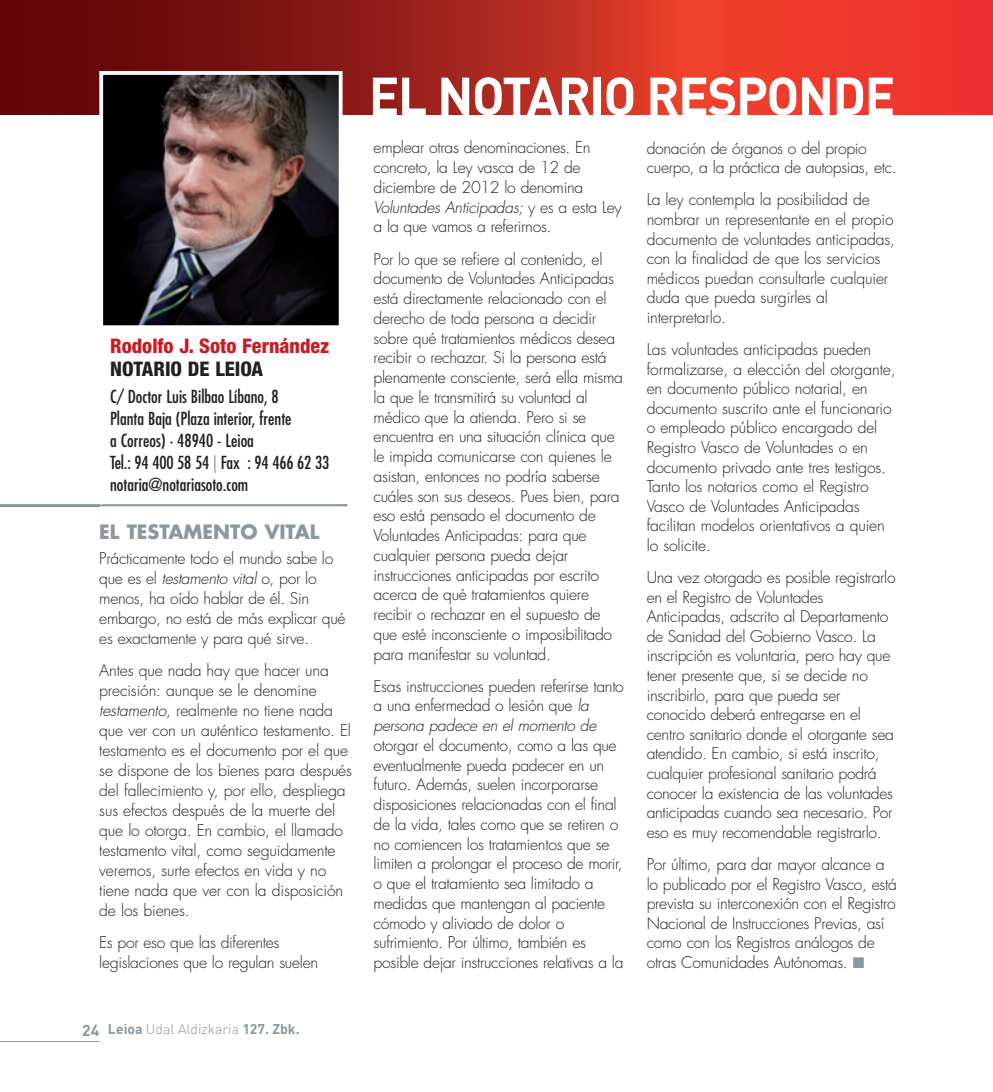
<style>
.page{position:relative;width:993px;height:1092px;background:#fff}
.page>*{position:absolute;margin:0;border:0;box-sizing:border-box;transform-origin:0 0}
.t1{font:700 52.5px "DIN";letter-spacing:-.03em;color:#fff}
.t2{font:800 condensed 20.12px "Helvetica Neue";color:#c61c22}
.t3{font:800 condensed 20.12px "Helvetica Neue";color:#231f20}
.t4{font:700 19.25px "Futura";color:#8b98a0}
.t5{font:condensed 17.5px/21.9px "Futura";color:#231f20}
.t6{font:300 15.75px/19.8px "Futura";letter-spacing:-.02em;color:#231f20}
.t7{font:300 14px "DIN";color:#8b98a0}
.s1{color:#8b98a0}
.s2{font-style:italic}
.s3{font-weight:700;font-size:15.75px}
.s4{font-weight:700}
</style>
<div class="page">
<hr style="left:0;top:1040px;width:99px;height:1px;background:#8b98a0">
<svg style="left:0;top:0;width:992px;height:114px;background:#b5281f"></svg>
<svg style="left:99px;top:504px;width:249px;height:3px"></svg>
<img style="left:99px;top:71px;width:243px;height:255px">
<img style="left:0;top:504px;width:347px;height:2px">
<img style="left:103px;top:504px;width:243px;height:1px">
<p class="t2" style="left:110px;top:333px;width:221px">Rodolfo J. Soto Fernández</p>
<p class="t3" style="left:110px;top:356px;width:154px">NOTARIO DE LEIOA</p>
<p class="t5" style="left:110px;top:386px;width:220px">C/ Doctor Luis Bilbao Líbano, 8<br>Planta Baja (Plaza interior, frente<br>a Correos) · 48940 - Leioa<br>Tel.: 94 400 58 54 <span class="s1">|</span> Fax : 94 466 62 33 notaria@notariasoto.com</p>
<p class="t4" style="left:99px;top:519px;width:221px">EL TESTAMENTO VITAL</p>
<p class="t6" style="left:99px;top:548px;width:248px">Prácticamente todo el mundo sabe lo que es el <span class="s2">testamento vital</span> o, por lo menos, ha oído hablar de él. Sin embargo, no está de más explicar qué es exactamente y para qué sirve.</p>
<p class="t6" style="left:99px;top:660px;width:254px">Antes que nada hay que hacer una precisión: aunque se le denomine <span class="s2">testamento</span>, realmente no tiene nada que ver con un auténtico testamento. El testamento es el documento por el que se dispone de los bienes para después del fallecimiento y, por ello, despliega sus efectos después de la muerte del que lo otorga. En cambio, el llamado testamento vital, como seguidamente veremos, surte efectos en vida y no tiene nada que ver con la disposición de los bienes.</p>
<p class="t6" style="left:99px;top:932px;width:220px">Es por eso que las diferentes legislaciones que lo regulan suelen</p>
<p class="t7" style="left:82px;top:1020px;width:219px"><span class="s3">24</span> <span class="s4">LEIOA</span> Udal Aldizkaria <span class="s4">127. ZBK.</span></p>
<h1 class="t1" style="left:368px;top:62px;width:528px">EL NOTARIO RESPONDE</h1>
<p class="t6" style="left:373px;top:138px;width:250px">emplear otras denominaciones. En concreto, la Ley vasca de 12 de diciembre de 2012 lo denomina<br><span class="s2">Voluntades Anticipadas;</span> y es a esta Ley a la que vamos a referirnos.</p>
<p class="t6" style="left:373px;top:249px;width:251px">Por lo que se refiere al contenido, el documento de Voluntades Anticipadas está directamente relacionado con el derecho de toda persona a decidir sobre qué tratamientos médicos desea recibir o rechazar. Si la persona está plenamente consciente, será ella misma la que le transmitirá su voluntad al médico que la atienda. Pero si se encuentra en una situación clínica que le impida comunicarse con quienes le asistan, entonces no podría saberse cuáles son sus deseos. Pues bien, para eso está pensado el documento de Voluntades Anticipadas: para que cualquier persona pueda dejar instrucciones anticipadas por escrito acerca de qué tratamientos quiere recibir o rechazar en el supuesto de que esté inconsciente o imposibilitado para manifestar su voluntad.</p>
<p class="t6" style="left:373px;top:676px;width:252px">Esas instrucciones pueden referirse tanto a una enfermedad o lesión que <span class="s2">la persona padece en el momento de</span></p>
<p class="t6" style="left:373px;top:735px;width:251px">otorgar el documento, como a las que eventualmente pueda padecer en un futuro. Además, suelen incorporarse disposiciones relacionadas con el final de la vida, tales como que se retiren o no comiencen los tratamientos que se limiten a prolongar el proceso de morir, o que el tratamiento sea limitado a medidas que mantengan al paciente cómodo y aliviado de dolor o sufrimiento. Por último, también es posible dejar instrucciones relativas a la</p>
<p class="t6" style="left:646px;top:139px;width:251px">donación de órganos o del propio cuerpo, a la práctica de autopsias, etc.</p>
<p class="t6" style="left:646px;top:190px;width:250px">La ley contempla la posibilidad de nombrar un representante en el propio documento de voluntades anticipadas, con la finalidad de que los servicios médicos puedan consultarle cualquier duda que pueda surgirles al interpretarlo.</p>
<p class="t6" style="left:646px;top:340px;width:250px">Las voluntades anticipadas pueden formalizarse, a elección del otorgante, en documento público notarial, en documento suscrito ante el funcionario o empleado público encargado del Registro Vasco de Voluntades o en documento privado ante tres testigos.<br>Tanto los notarios como el Registro Vasco de Voluntades Anticipadas facilitan modelos orientativos a quien lo solicite.</p>
<p class="t6" style="left:646px;top:568px;width:250px">Una vez otorgado es posible registrarlo en el Registro de Voluntades Anticipadas, adscrito al Departamento de Sanidad del Gobierno Vasco. La inscripción es voluntaria, pero hay que tener presente que, si se decide no inscribirlo, para que pueda ser conocido deberá entregarse en el centro sanitario donde el otorgante sea atendido. En cambio, si está inscrito, cualquier profesional sanitario podrá conocer la existencia de las voluntades anticipadas cuando sea necesario. Por eso es muy recomendable registrarlo.</p>
<p class="t6" style="left:646px;top:854px;width:252px">Por último, para dar mayor alcance a lo publicado por el Registro Vasco, está prevista su interconexión con el Registro Nacional de Instrucciones Previas, así como con los Registros análogos de otras Comunidades Autónomas. <span class="s1">■</span></p>
</div>
